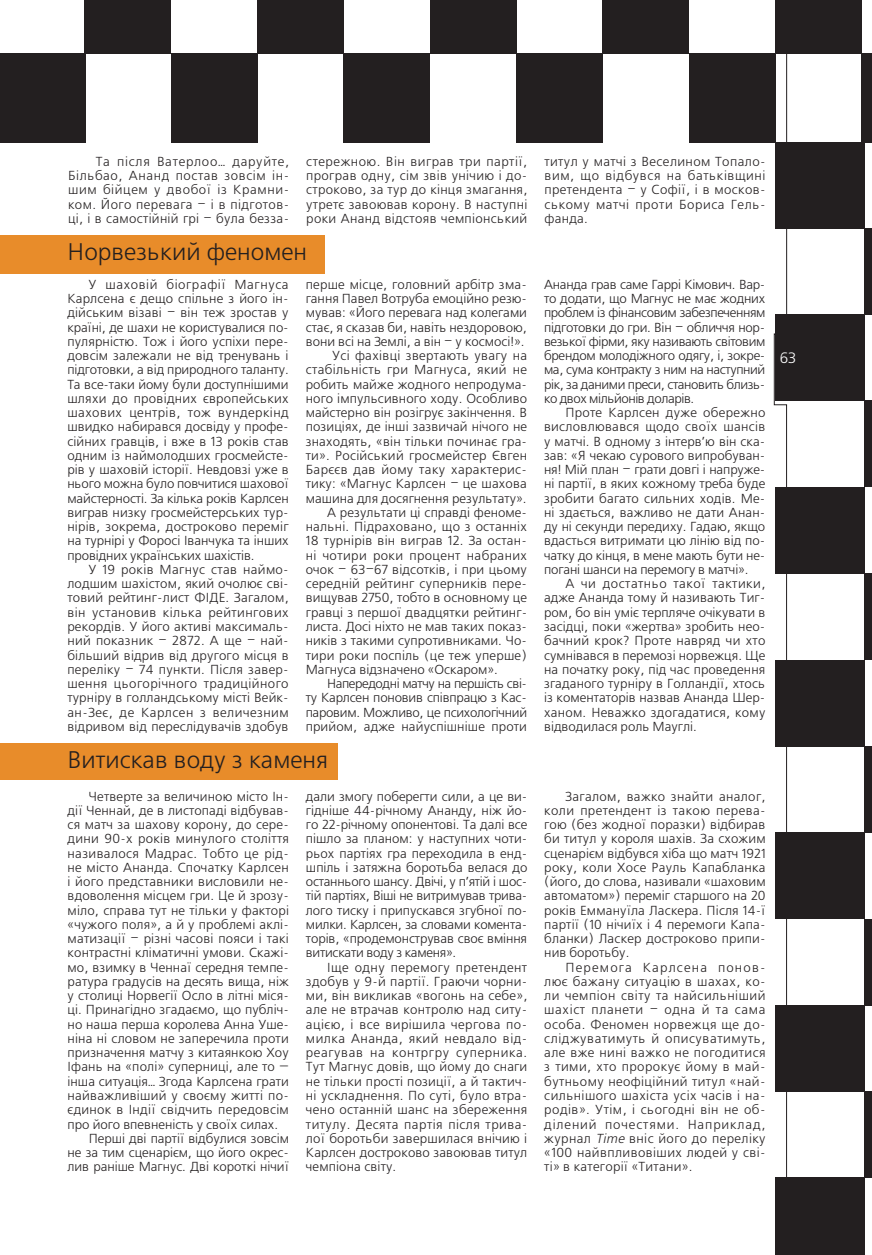
<style>
.page{position:relative;width:872px;height:1255px;background:#fff}
.page>*{position:absolute;margin:0;border:0;box-sizing:border-box;transform-origin:0 0}
.t1{font:24px "Free Set C";color:#231f20}
.foto{font:15px "Free Set C";color:#fff}
.text_freeset{font:13.05px/14.2px "Free Set C";letter-spacing:.005em;color:#231f20;text-align:justify}
.s1{font-style:italic}
</style>
<div class="page">
<div style="left:0;top:54px;width:85px;height:89px;background:#231f20"></div>
<div style="left:84px;top:0;width:87px;height:53px;background:#231f20"></div>
<div style="left:257px;top:0;width:86px;height:53px;background:#231f20"></div>
<div style="left:430px;top:0;width:86px;height:53px;background:#231f20"></div>
<div style="left:602px;top:0;width:87px;height:53px;background:#231f20"></div>
<div style="left:775px;top:0;width:86px;height:53px;background:#231f20"></div>
<div style="left:861px;top:54px;width:11px;height:89px;background:#231f20"></div>
<div style="left:689px;top:54px;width:86px;height:89px;background:#231f20"></div>
<div style="left:516px;top:54px;width:86px;height:89px;background:#231f20"></div>
<div style="left:343px;top:54px;width:87px;height:89px;background:#231f20"></div>
<div style="left:171px;top:54px;width:86px;height:89px;background:#231f20"></div>
<div style="left:864px;top:1091px;width:8px;height:86px;background:#231f20"></div>
<div style="left:775px;top:1177px;width:89px;height:77px;background:#231f20"></div>
<div style="left:775px;top:1005px;width:89px;height:86px;background:#231f20"></div>
<div style="left:775px;top:142px;width:89px;height:86px;background:#231f20"></div>
<div style="left:775px;top:832px;width:89px;height:87px;background:#231f20"></div>
<div style="left:775px;top:660px;width:89px;height:86px;background:#231f20"></div>
<div style="left:775px;top:487px;width:89px;height:86px;background:#231f20"></div>
<div style="left:775px;top:314px;width:89px;height:87px;background:#231f20"></div>
<div style="left:864px;top:228px;width:8px;height:86px;background:#231f20"></div>
<div style="left:864px;top:401px;width:8px;height:86px;background:#231f20"></div>
<div style="left:864px;top:573px;width:8px;height:87px;background:#231f20"></div>
<div style="left:864px;top:746px;width:8px;height:86px;background:#231f20"></div>
<div style="left:864px;top:918px;width:8px;height:87px;background:#231f20"></div>
<div style="left:0;top:235px;width:324px;height:38px;background:#e88c2a"></div>
<div style="left:0;top:743px;width:338px;height:37px;background:#e88c2a"></div>
<svg style="left:774px;top:53px;width:13px;height:1124px"></svg>
<p class="text_freeset" style="left:68px;top:155px;width:223px;text-indent:28px">Та після Ватерлоо… даруйте, Більбао, Ананд постав зовсім ін&shy;шим бійцем у двобої із Крамни&shy;ком. Його перевага – і в підготов&shy;ці, і в самостійній грі – була безза-</p>
<p class="text_freeset" style="left:306px;top:155px;width:223px">стережною. Він виграв три партії, програв одну, сім звів унічию і до&shy;строково, за тур до кінця змагання, утретє завоював корону. В наступні роки Ананд відстояв чемпіонський</p>
<p class="text_freeset" style="left:544px;top:155px;width:223px">титул у матчі з Веселином Топало&shy;вим, що відбувся на батьківщині претендента – у Софії, і в москов&shy;ському матчі проти Бориса Гель&shy;фанда.</p>
<p class="t1" style="left:68px;top:239px;width:241px">Норвезький феномен</p>
<p class="text_freeset" style="left:67px;top:278px;width:223px;text-indent:21px">У шаховій біографії Магнуса Карлсена є дещо спільне з його ін&shy;дійським візаві – він теж зростав у країні, де шахи не користувалися по&shy;пулярністю. Тож і його успіхи пере&shy;довсім залежали не від тренувань і підготовки, а від природного таланту.<br>Та все-таки йому були доступнішими шляхи до провідних європейських шахових центрів, тож вундеркінд швидко набирався досвіду у профе&shy;сійних гравців, і вже в 13 років став одним із наймолодших гросмейсте&shy;рів у шаховій історії. Невдовзі уже в нього можна було повчитися шахової майстерності. За кілька років Карлсен виграв низку гросмейстерських тур&shy;нірів, зокрема, достроково переміг на турнірі у Форосі Іванчука та інших провідних українських шахістів.</p>
<p class="text_freeset" style="left:67px;top:563px;width:223px;text-indent:21px">У 19 років Магнус став наймо&shy;лодшим шахістом, який очолює сві&shy;товий рейтинг-лист ФІДЕ. Загалом, він установив кілька рейтингових рекордів. У його активі максималь&shy;ний показник – 2872. А ще – най&shy;більший відрив від другого місця в переліку – 74 пункти. Після завер&shy;шення цьогорічного традиційного турніру в голландському місті Вейк&shy;ан-Зеє, де Карлсен з величезним відривом від переслідувачів здобув</p>
<p class="text_freeset" style="left:306px;top:278px;width:223px">перше місце, головний арбітр зма&shy;гання Павел Вотруба емоційно резю&shy;мував: «Його перевага над колегами стає, я сказав би, навіть нездоровою, вони всі на Землі, а він – у космосі!».</p>
<p class="text_freeset" style="left:306px;top:349px;width:223px;text-indent:26px">Усі фахівці звертають увагу на стабільність гри Магнуса, який не робить майже жодного непродума&shy;ного імпульсивного ходу. Особливо майстерно він розігрує закінчення. В позиціях, де інші зазвичай нічого не знаходять, «він тільки починає гра&shy;ти». Російський гросмейстер Євген Барєєв дав йому таку характерис&shy;тику: «Магнус Карлсен – це шахова машина для досягнення результату».</p>
<p class="text_freeset" style="left:306px;top:506px;width:223px;text-indent:21px">А результати ці справді феноме&shy;нальні. Підраховано, що з останніх 18 турнірів він виграв 12. За остан&shy;ні чотири роки процент набраних очок – 63–67 відсотків, і при цьому середній рейтинг суперників пере&shy;вищував 2750, тобто в основному це гравці з першої двадцятки рейтинг&shy;листа. Досі ніхто не мав таких показ&shy;ників з такими супротивниками. Чо&shy;тири роки поспіль (це теж уперше)<br>Магнуса відзначено «Оскаром».</p>
<p class="text_freeset" style="left:306px;top:677px;width:223px;text-indent:21px">Напередодні матчу на першість сві&shy;ту Карлсен поновив співпрацю з Кас&shy;паровим. Можливо, це психологічний прийом, адже найуспішніше проти</p>
<p class="t1" style="left:68px;top:747px;width:262px">Витискав воду з каменя</p>
<p class="text_freeset" style="left:68px;top:789px;width:223px;text-align:left;text-indent:21px">Четверте за величиною місто Ін&shy;дії Ченнай, де в листопаді відбував&shy;ся матч за шахову корону, до сере&shy;дини 90-х років минулого століття називалося Мадрас. Тобто це рід&shy;не місто Ананда. Спочатку Карлсен і його представники висловили не&shy;вдоволення місцем гри. Це й зрозу&shy;міло, справа тут не тільки у факторі «чужого поля», а й у проблемі аклі&shy;матизації – різні часові пояси і такі контрастні кліматичні умови. Скажі&shy;мо, взимку в Ченнаї середня темпе&shy;ратура градусів на десять вища, ніж у столиці Норвегії Осло в літні міся&shy;ці. Принагідно згадаємо, що публіч&shy;но наша перша королева Анна Уше&shy;ніна ні словом не заперечила проти призначення матчу з китаянкою Хоу Іфань на «полі» суперниці, але то — інша ситуація… Згода Карлсена грати найважливіший у своєму житті по&shy;єдинок в Індії свідчить передовсім про його впевненість у своїх силах.</p>
<p class="text_freeset" style="left:68px;top:1131px;width:223px;text-indent:21px">Перші дві партії відбулися зовсім не за тим сценарієм, що його окрес&shy;лив раніше Магнус. Дві короткі нічиї</p>
<p class="text_freeset" style="left:306px;top:789px;width:223px;text-align:left">дали змогу поберегти сили, а це ви&shy;гідніше 44-річному Ананду, ніж йо&shy;го 22-річному опонентові. Та далі все пішло за планом: у наступних чоти&shy;рьох партіях гра переходила в енд&shy;шпіль і затяжна боротьба велася до останнього шансу. Двічі, у п’ятій і шос&shy;тій партіях, Віші не витримував трива&shy;лого тиску і припускався згубної по&shy;милки. Карлсен, за словами комента&shy;торів, «продемонстрував своє вміння витискати воду з каменя».</p>
<p class="text_freeset" style="left:306px;top:960px;width:223px;text-indent:21px">Іще одну перемогу претендент здобув у 9-й партії. Граючи чорни&shy;ми, він викликав «вогонь на себе», але не втрачав контролю над ситу&shy;ацією, і все вирішила чергова по&shy;милка Ананда, який невдало від&shy;реагував на контргру суперника.<br>Тут Магнус довів, що йому до снаги не тільки прості позиції, а й тактич&shy;ні ускладнення. По суті, було втра&shy;чено останній шанс на збереження титулу. Десята партія після трива&shy;лої боротьби завершилася внічию і Карлсен достроково завоював титул чемпіона світу.</p>
<p class="text_freeset" style="left:544px;top:278px;width:223px">Ананда грав саме Гаррі Кімович. Вар&shy;то додати, що Магнус не має жодних проблем із фінансовим забезпеченням підготовки до гри. Він – обличчя нор&shy;везької фірми, яку називають світовим брендом молодіжного одягу, і, зокре&shy;ма, сума контракту з ним на наступний рік, за даними преси, становить близь&shy;ко двох мільйонів доларів.</p>
<p class="text_freeset" style="left:544px;top:406px;width:223px;text-indent:21px">Проте Карлсен дуже обережно висловлювався щодо своїх шансів у матчі. В одному з інтерв’ю він ска&shy;зав: «Я чекаю сурового випробуван&shy;ня! Мій план – грати довгі і напруже&shy;ні партії, в яких кожному треба буде зробити багато сильних ходів. Ме&shy;ні здається, важливо не дати Анан&shy;ду ні секунди передиху. Гадаю, якщо вдасться витримати цю лінію від по&shy;чатку до кінця, в мене мають бути не&shy;погані шанси на перемогу в матчі».</p>
<p class="text_freeset" style="left:544px;top:577px;width:223px;text-align:left;text-indent:21px">А чи достатньо такої тактики, адже Ананда тому й називають Тиг&shy;ром, бо він уміє терпляче очікувати в засідці, поки «жертва» зробить нео&shy;бачний крок? Проте навряд чи хто сумнівався в перемозі норвежця. Ще на початку року, під час проведення згаданого турніру в Голландії, хтось із коментаторів назвав Ананда Шер&shy;ханом. Неважко здогадатися, кому відводилася роль Мауглі.</p>
<p class="text_freeset" style="left:544px;top:789px;width:223px;text-indent:21px">Загалом, важко знайти аналог, коли претендент із такою перева&shy;гою (без жодної поразки) відбирав би титул у короля шахів. За схожим сценарієм відбувся хіба що матч 1921 року, коли Хосе Рауль Капабланка (його, до слова, називали «шаховим автоматом») переміг старшого на 20 років Еммануїла Ласкера. Після 14-ї партії (10 нічиїх і 4 перемоги Капа&shy;бланки) Ласкер достроково припи&shy;нив боротьбу.</p>
<p class="text_freeset" style="left:544px;top:960px;width:223px;text-indent:21px">Перемога Карлсена понов&shy;лює бажану ситуацію в шахах, ко&shy;ли чемпіон світу та найсильніший шахіст планети – одна й та сама особа. Феномен норвежця ще до&shy;сліджуватимуть й описуватимуть, але вже нині важко не погодитися з тими, хто пророкує йому в май&shy;бутньому неофіційний титул «най&shy;сильнішого шахіста усіх часів і на&shy;родів». Утім, і сьогодні він не об&shy;ділений почестями. Наприклад, журнал <span class="s1">Time</span> вніс його до переліку «100 найвпливовіших людей у сві&shy;ті» в категорії «Титани».</p>
<p class="foto" style="left:779px;top:349px;width:18px">63</p>
</div>
